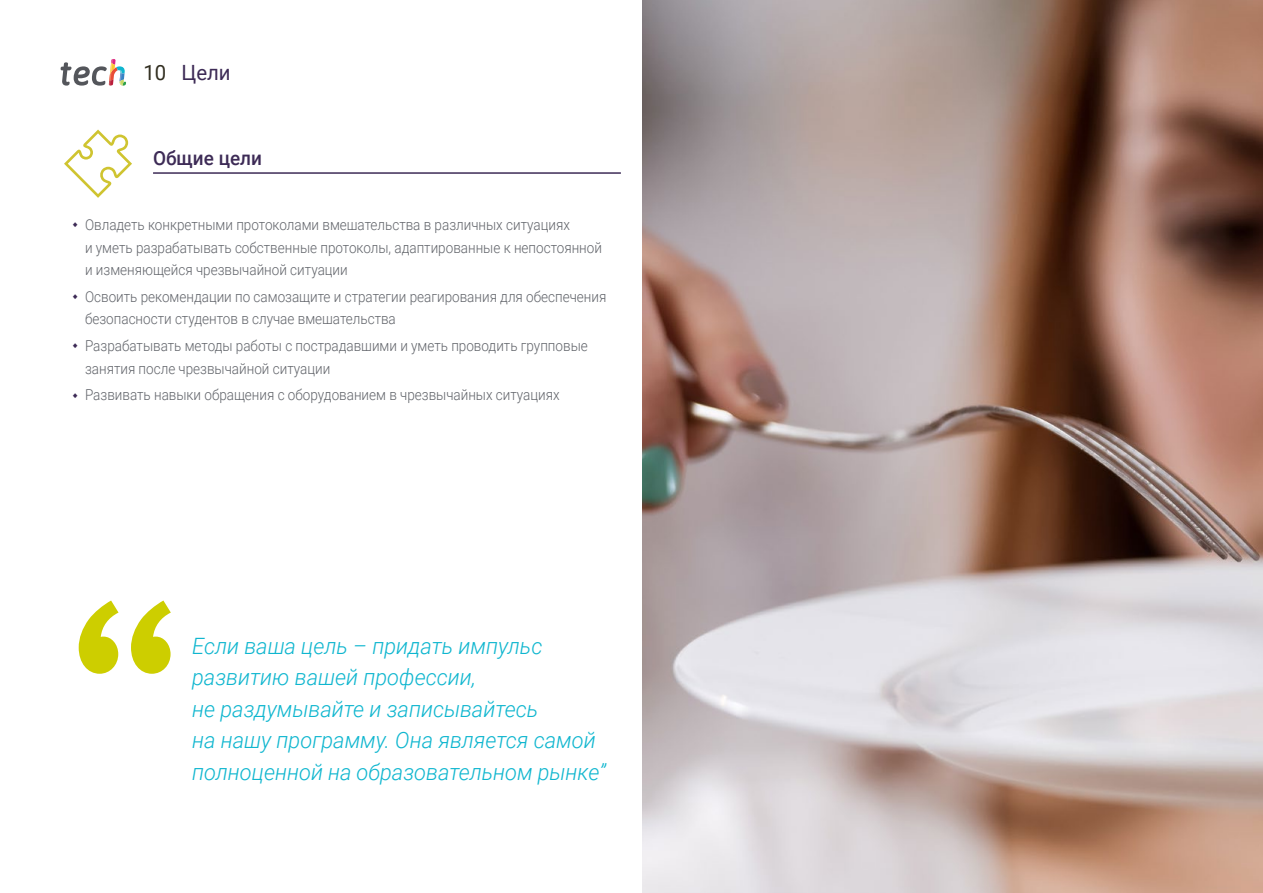
<style>
.page{position:relative;width:1263px;height:893px;background:#fff}
.page>*{position:absolute;margin:0;border:0;box-sizing:border-box;transform-origin:0 0}
.t1{font:italic 300 22.5px/31.5px "Roboto";color:#0fb6cf}
.t2{font:21px "Roboto";color:#3d2b56}
.t3{font:500 19.5px "Roboto";color:#3d2b56}
.t4{font:300 15px/22.5px "Roboto";color:#61646a;scale:.9 1}
.s1{color:#312e20}
.s2{color:#fff}
</style>
<div class="page">
<svg style="left:79px;top:600px;width:92px;height:74px"></svg>
<hr style="left:153px;top:173px;width:468px;height:1px;background:#3d2b56">
<svg style="left:64px;top:130px;width:68px;height:68px"></svg>
<img style="left:642px;top:0;width:621px;height:893px">
<svg style="left:61px;top:59px;width:65px;height:27px"></svg>
<h2 class="t2" style="left:144px;top:57px;width:89px"><span class="s1">10</span> <span class="s2">|</span> Цели</h2>
<h3 class="t3" style="left:153px;top:144px;width:110px">Общие цели</h3>
<p class="t4" style="left:85px;top:213px;width:576px">Овладеть конкретными протоколами вмешательства в различных ситуациях<br>и уметь разрабатывать собственные протоколы, адаптированные к непостоянной и изменяющейся чрезвычайной ситуации</p>
<p class="t4" style="left:85px;top:285px;width:581px">Освоить рекомендации по самозащите и стратегии реагирования для обеспечения безопасности студентов в случае вмешательства</p>
<p class="t4" style="left:85px;top:334px;width:560px">Разрабатывать методы работы с пострадавшими и уметь проводить групповые занятия после чрезвычайной ситуации</p>
<p class="t4" style="left:85px;top:383px;width:529px">Развивать навыки обращения с оборудованием в чрезвычайных ситуациях</p>
<h1 class="t1" style="left:192px;top:629px;width:415px">Если ваша цель – придать импульс развитию вашей профессии,<br>не раздумывайте и записывайтесь<br>на нашу программу. Она является самой полноценной на образовательном рынке”</h1>
</div>
